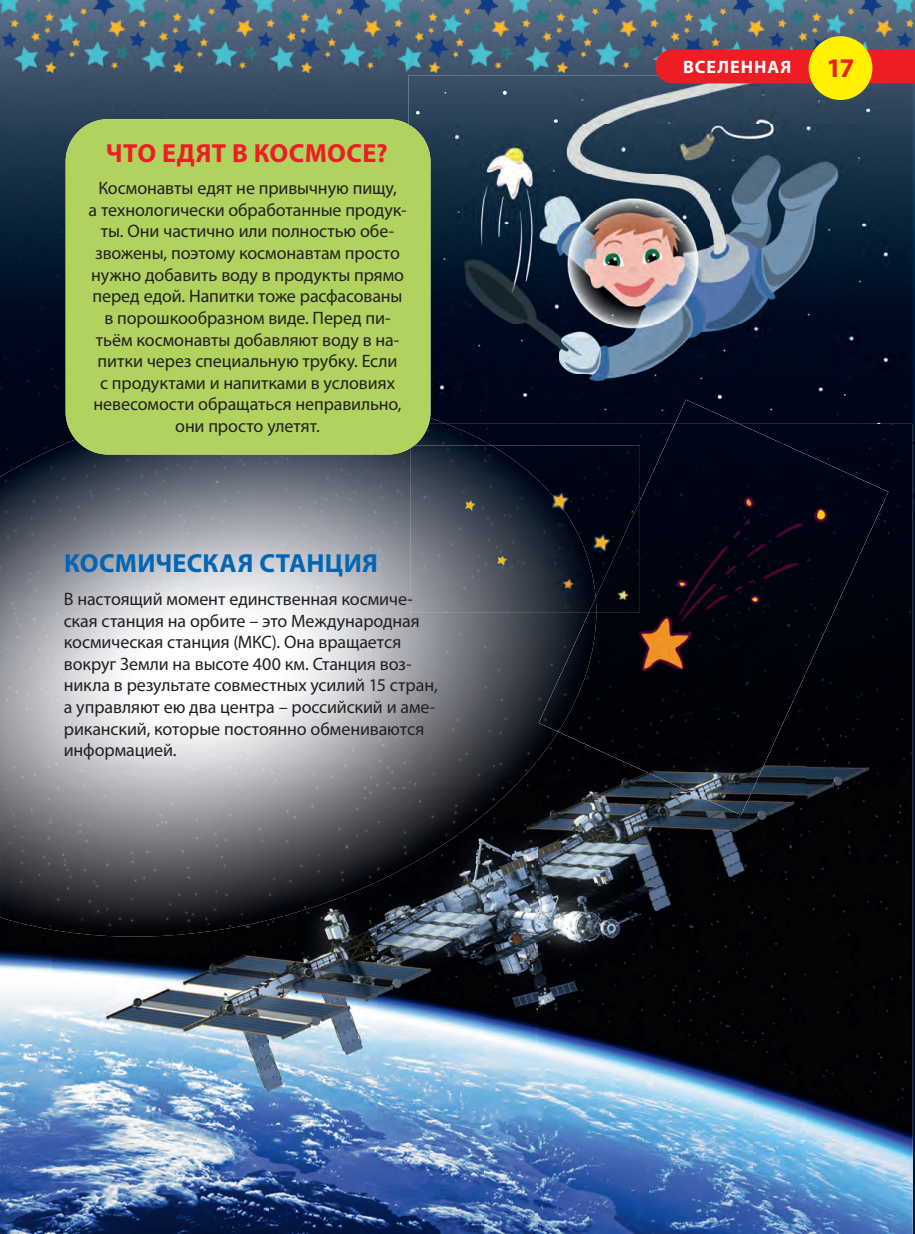
<style>
.page{position:relative;width:915px;height:1234px;background:#fff}
.page>*{position:absolute;margin:0;border:0;box-sizing:border-box;transform-origin:0 0}
.t1{font:700 27px "Myriad Pro";color:#ee1d23}
.t2{font:700 26.25px "Myriad Pro";letter-spacing:.01em;color:#0166b3}
.t3{font:700 26.25px "Myriad Pro";letter-spacing:.01em;color:#ee1d23}
.t4{font:18px/21.6px "Myriad Pro";letter-spacing:-.005em;color:#231f20}
.t5{font:700 18px "Myriad Pro";letter-spacing:.055em;color:#fff}
</style>
<div class="page">
<img style="left:0;top:73px;width:107px;height:351px">
<img style="left:107px;top:73px;width:548px;height:51px">
<div style="left:492px;top:424px;width:420px;height:18px;background:#000618"></div>
<img style="left:492px;top:442px;width:160px;height:30px">
<img style="left:888px;top:442px;width:24px;height:53px">
<img style="left:859px;top:495px;width:53px;height:738px">
<img style="left:805px;top:619px;width:54px;height:614px">
<img style="left:752px;top:700px;width:53px;height:533px">
<img style="left:537px;top:753px;width:107px;height:480px">
<img style="left:483px;top:783px;width:54px;height:450px">
<img style="left:644px;top:775px;width:108px;height:458px">
<img style="left:376px;top:834px;width:107px;height:399px">
<img style="left:0;top:936px;width:268px;height:297px">
<img style="left:268px;top:885px;width:108px;height:348px">
<img style="left:0;top:424px;width:375px;height:512px">
<img style="left:374px;top:424px;width:118px;height:50px">
<img style="left:374px;top:474px;width:54px;height:411px">
<img style="left:428px;top:612px;width:160px;height:171px">
<img style="left:428px;top:782px;width:90px;height:52px">
<img style="left:428px;top:833px;width:31px;height:21px">
<img style="left:342px;top:596px;width:68px;height:9px">
<img style="left:64px;top:613px;width:355px;height:17px">
<img style="left:912px;top:83px;width:2px;height:341px">
<img style="left:408px;top:75px;width:454px;height:100px">
<img style="left:862px;top:83px;width:50px;height:291px">
<img style="left:430px;top:175px;width:432px;height:199px">
<div style="left:430px;top:374px;width:482px;height:50px;background:#00061a"></div>
<img style="left:428px;top:418px;width:18px;height:6px">
<div style="left:66px;top:119px;width:364px;height:335px;background:#b0d360;border-radius:43px"></div>
<div style="left:652px;top:424px;width:236px;height:195px;background:#000412"></div>
<img style="left:605px;top:472px;width:47px;height:303px">
<div style="left:558px;top:612px;width:47px;height:141px;background:#010207"></div>
<img style="left:652px;top:619px;width:142px;height:196px">
<div style="left:793px;top:619px;width:37px;height:81px;background:#01030a"></div>
<img style="left:538px;top:612px;width:58px;height:119px">
<img style="left:674px;top:399px;width:65px;height:25px">
<div style="left:549px;top:445px;width:90px;height:55px;background:#000415"></div>
<img style="left:410px;top:445px;width:139px;height:167px">
<img style="left:549px;top:487px;width:46px;height:125px">
<svg style="left:410px;top:596px;width:2px;height:9px"></svg>
<svg style="left:410px;top:445px;width:4px;height:3px"></svg>
<img style="left:595px;top:500px;width:44px;height:112px">
<img style="left:588px;top:597px;width:8px;height:15px">
<img style="left:0;top:0;width:914px;height:73px">
<img style="left:0;top:0;width:912px;height:1px">
<div style="left:655px;top:49px;width:259px;height:34px;background:#ee1d23"></div>
<div style="left:808px;top:36px;width:64px;height:64px;background:#fff101;border-radius:50%"></div>
<h2 class="t3" style="left:106px;top:143px;width:283px">ЧТО ЕДЯТ В КОСМОСЕ?</h2>
<p class="t4" style="left:89px;top:179px;width:319px;text-align:center">Космонавты едят не привычную пищу,<br>а технологически обработанные продук&shy;ты. Они частично или полностью обе&shy;звожены, поэтому космонавтам просто нужно добавить воду в продукты прямо перед едой. Напитки тоже расфасованы в порошкообразном виде. Перед пи&shy;тьём космонавты добавляют воду в на&shy;питки через специальную трубку. Если<br>с продуктами и напитками в условиях невесомости обращаться неправильно, они просто улетят.</p>
<h2 class="t2" style="left:64px;top:553px;width:315px">КОСМИЧЕСКАЯ СТАНЦИЯ</h2>
<p class="t4" style="left:64px;top:589px;width:375px">В настоящий момент единственная космиче&shy;ская станция на орбите – это Международная космическая станция (МКС). Она вращается вокруг Земли на высоте 400 км. Станция воз&shy;никла в результате сов местных усилий 15 стран, а управляют ею два центра – российский и аме&shy;риканский, которые посто янно обмениваются информацией.</p>
<p class="t5" style="left:682px;top:60px;width:110px">ВСЕЛЕННАЯ</p>
<h1 class="t1" style="left:826px;top:58px;width:29px">17</h1>
</div>
